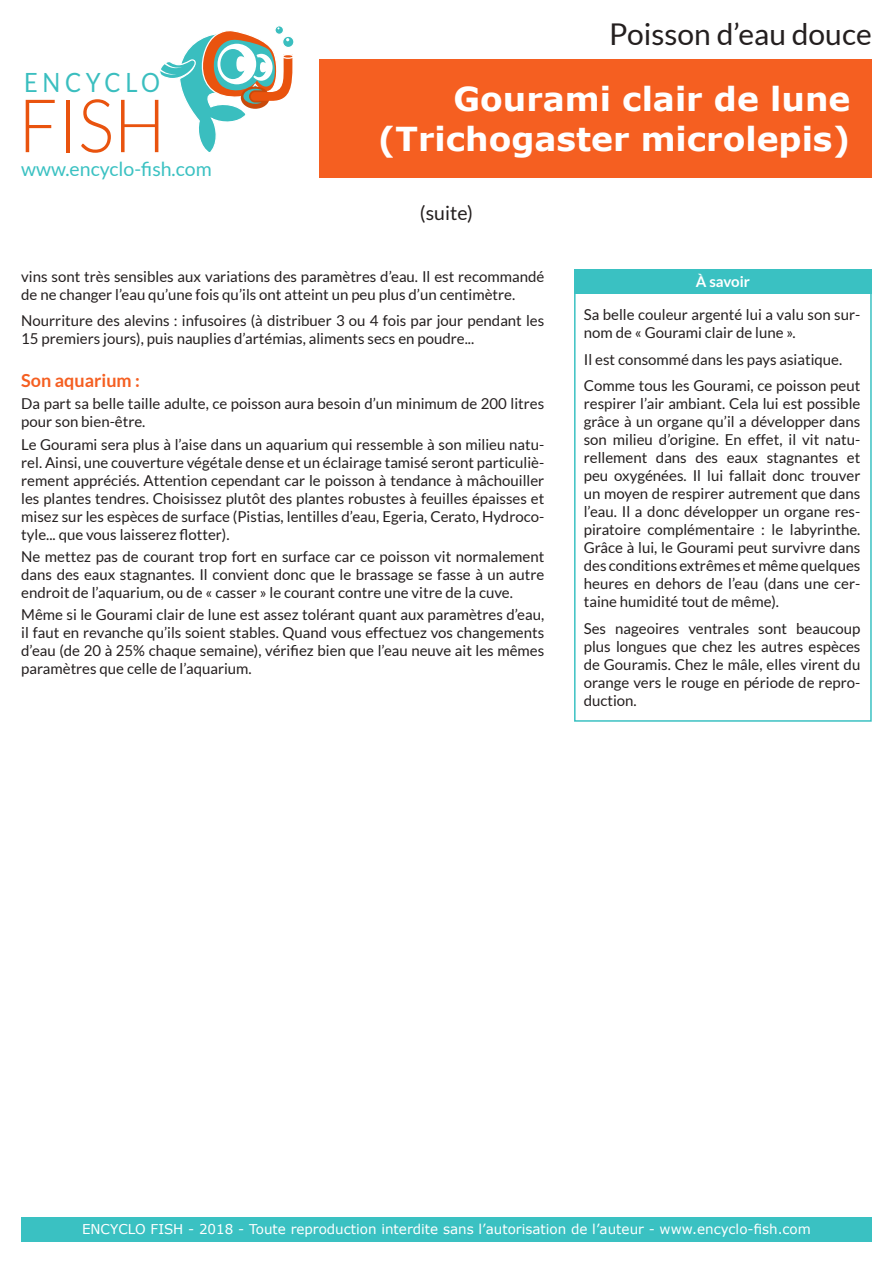
<style>
.page{position:relative;width:893px;height:1263px;background:#fff}
.page>*{position:absolute;margin:0;border:0;box-sizing:border-box;transform-origin:0 0}
.t1{font:300 73.95px "Lato";color:#e9530e;scale:.93 1}
.t2{font:700 33px/39.6px "Verdana";color:#fff;text-align:right}
.t3{font:30px "Lato";color:#241f1f}
.t4{font:26.4px "Lato";letter-spacing:.195em;color:#3abebf;scale:.89 1}
.t5{font:19.5px "Lato";color:#3ac1c2}
.t6{font:19.5px "Lato";color:#241f1f}
.t7{font:700 18px "Lato";color:#f55f21}
.t8{font:15px/18px "Lato";color:#241f1f}
.t9{font:700 15px "Lato";color:#fff}
.t10{font:13.5px "Verdana";color:#fff}
</style>
<div class="page">
<div style="left:21px;top:1217px;width:851px;height:25px;background:#3ac1c2"></div>
<div style="left:574px;top:269px;width:298px;height:453px;border:2px solid #3ac1c2"></div>
<div style="left:574px;top:270px;width:298px;height:24px;background:#3ac1c2"></div>
<svg style="left:160px;top:26px;width:134px;height:126px"></svg>
<div style="left:319px;top:59px;width:553px;height:119px;background:#f55f21"></div>
<h3 class="t4" style="left:24px;top:68px;width:154px">ENCYCLO</h3>
<h1 class="t1" style="left:18px;top:86px;width:160px">FISH</h1>
<h3 class="t5" style="left:21px;top:159px;width:192px">www.encyclo-fish.com</h3>
<h3 class="t3" style="left:609px;top:18px;width:264px">Poisson d’eau douce</h3>
<h2 class="t2" style="left:378px;top:79px;width:474px">Gourami clair de lune (Trichogaster microlepis)</h2>
<h3 class="t6" style="left:420px;top:202px;width:55px">(suite)</h3>
<p class="t8" style="left:21px;top:267px;width:524px">vins sont très sensibles aux variations des paramètres d’eau. Il est recommandé de ne changer l’eau qu’une fois qu’ils ont atteint un peu plus d’un centimètre.</p>
<p class="t8" style="left:21px;top:312px;width:524px">Nourriture des alevins : infusoires (à distribuer 3 ou 4 fois par jour pendant les<br>15 premiers jours), puis nauplies d’artémias, aliments secs en poudre...</p>
<p class="t7" style="left:21px;top:370px;width:120px">Son aquarium :</p>
<p class="t8" style="left:21px;top:395px;width:524px">Da part sa belle taille adulte, ce poisson aura besoin d’un minimum de 200 litres pour son bien-être.</p>
<p class="t8" style="left:21px;top:435px;width:525px;text-align:justify">Le Gourami sera plus à l’aise dans un aquarium qui ressemble à son milieu natu&shy;rel. Ainsi, une couverture végétale dense et un éclairage tamisé seront particuliè&shy;rement appréciés. Attention cependant car le poisson à tendance à mâchouiller les plantes tendres. Choisissez plutôt des plantes robustes à feuilles épaisses et misez sur les espèces de surface (Pistias, lentilles d’eau, Egeria, Cerato, Hydroco&shy;tyle... que vous laisserez flotter).</p>
<p class="t8" style="left:21px;top:547px;width:525px;text-align:justify">Ne mettez pas de courant trop fort en surface car ce poisson vit normalement dans des eaux stagnantes. Il convient donc que le brassage se fasse à un autre endroit de l’aquarium, ou de « casser » le courant contre une vitre de la cuve.</p>
<p class="t8" style="left:21px;top:606px;width:524px;text-align:justify">Même si le Gourami clair de lune est assez tolérant quant aux paramètres d’eau, il faut en revanche qu’ils soient stables. Quand vous effectuez vos changements d’eau (de 20 à 25% chaque semaine), vérifiez bien que l’eau neuve ait les mêmes paramètres que celle de l’aquarium.</p>
<p class="t9" style="left:696px;top:273px;width:56px">À savoir</p>
<p class="t8" style="left:584px;top:305px;width:278px">Sa belle couleur argenté lui a valu son sur&shy;nom de « Gourami clair de lune ».</p>
<p class="t8" style="left:584px;top:346px;width:278px;line-height:26.5px">Il est consommé dans les pays asiatique.<br>Comme tous les Gourami, ce poisson peut</p>
<p class="t8" style="left:584px;top:394px;width:278px;text-align:justify">respirer l’air ambiant. Cela lui est possible grâce à un organe qu’il a développer dans son milieu d’origine. En effet, il vit natu&shy;rellement dans des eaux stagnantes et peu oxygénées. Il lui fallait donc trouver un moyen de respirer autrement que dans l’eau. Il a donc développer un organe res&shy;piratoire complémentaire : le labyrinthe.<br>Grâce à lui, le Gourami peut survivre dans des conditions extrêmes et même quelques heures en dehors de l’eau (dans une cer&shy;taine humidité tout de même).</p>
<p class="t8" style="left:584px;top:619px;width:278px;text-align:justify">Ses nageoires ventrales sont beaucoup plus longues que chez les autres espèces de Gouramis. Chez le mâle, elles virent du orange vers le rouge en période de repro&shy;duction.</p>
<p class="t10" style="left:82px;top:1220px;width:730px">ENCYCLO FISH - 2018 - Toute reproduction interdite sans l’autorisation de l’auteur - www.encyclo-fish.com</p>
</div>
